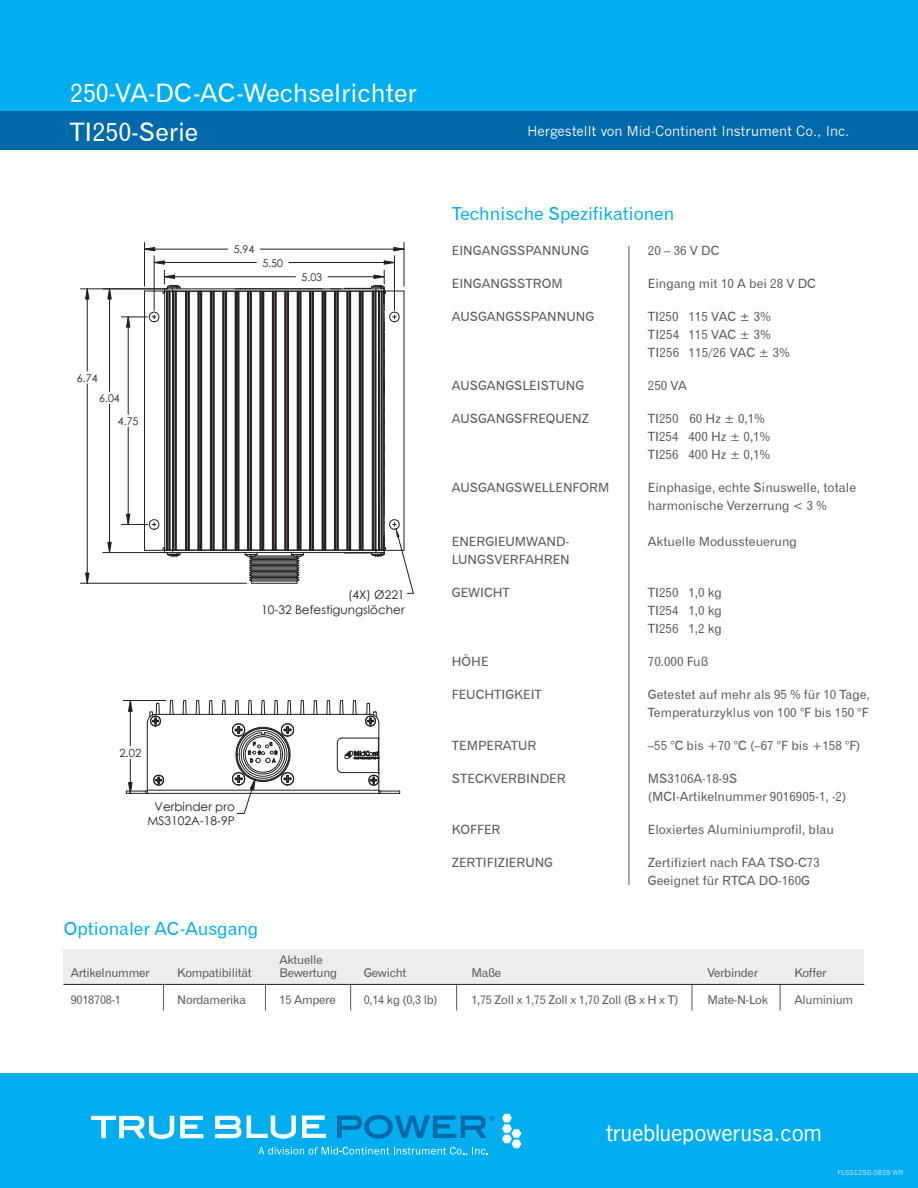
<style>
.page{position:relative;width:918px;height:1188px;background:#fff}
.page>*{position:absolute;margin:0;border:0;box-sizing:border-box;transform-origin:0 0}
.t1{font:25.5px/39px "Gothic 720 BT Roman B";color:#fff}
.t2{font:21.3px "News Gothic";color:#fff;scale:1.05 1}
.t3{font:18px "Gothic 720 BT Roman B";color:#00aeef}
.t4{font:13.5px "News Gothic";color:#fff}
.t5{font:12.75px/18px "Gothic 720 BT Roman B";color:#58595b}
.t6{font:12px "Gothic 720 BT Roman B";letter-spacing:-.02em;color:#58595b}
.t7{font:12px/14.4px "Century Gothic";color:#231f20;text-align:center}
.t8{font:11.25px "Century Gothic";color:#231f20}
.t9{font:10.65px "Century Gothic";color:#231f20}
.t10{font:7.5px "Franklin Gothic";color:#b9e6fa}
.t11{font:700 7.05px "Helvetica";color:#0069aa}
</style>
<div class="page">
<div style="left:0;top:0;width:918px;height:111px;background:#00aeef"></div>
<div style="left:0;top:111px;width:918px;height:38px;background:#0069aa"></div>
<div style="left:0;top:1073px;width:918px;height:115px;background:#00aeef"></div>
<hr style="left:629px;top:246px;width:1px;height:639px;background:#58595b">
<svg style="left:258px;top:1147px;width:230px;height:9px"></svg>
<svg style="left:91px;top:1116px;width:83px;height:23px"></svg>
<svg style="left:180px;top:1116px;width:23px;height:22px"></svg>
<svg style="left:337px;top:1115px;width:149px;height:23px"></svg>
<svg style="left:247px;top:1116px;width:49px;height:22px"></svg>
<svg style="left:302px;top:1116px;width:24px;height:22px"></svg>
<svg style="left:215px;top:1116px;width:26px;height:22px"></svg>
<svg style="left:502px;top:1114px;width:19px;height:34px"></svg>
<hr style="left:147px;top:790px;width:232px;height:1px;background:#231f20">
<hr style="left:147px;top:723px;width:1px;height:67px;background:#231f20">
<hr style="left:156px;top:714px;width:214px;height:1px;background:#231f20">
<hr style="left:147px;top:793px;width:232px;height:1px;background:#231f20">
<svg style="left:146px;top:703px;width:16px;height:24px"></svg>
<svg style="left:169px;top:700px;width:5px;height:15px"></svg>
<svg style="left:182px;top:700px;width:5px;height:15px"></svg>
<svg style="left:195px;top:700px;width:5px;height:15px"></svg>
<svg style="left:208px;top:700px;width:6px;height:15px"></svg>
<svg style="left:313px;top:700px;width:5px;height:15px"></svg>
<svg style="left:326px;top:700px;width:5px;height:15px"></svg>
<svg style="left:337px;top:700px;width:63px;height:94px"></svg>
<svg style="left:221px;top:700px;width:84px;height:114px"></svg>
<hr style="left:123px;top:700px;width:43px;height:1px;background:#231f20">
<hr style="left:130px;top:701px;width:1px;height:45px;background:#231f20">
<hr style="left:130px;top:759px;width:1px;height:34px;background:#231f20">
<svg style="left:128px;top:701px;width:5px;height:11px"></svg>
<svg style="left:126px;top:774px;width:39px;height:20px"></svg>
<hr style="left:154px;top:256px;width:1px;height:54px;background:#231f20">
<hr style="left:394px;top:256px;width:1px;height:54px;background:#231f20">
<hr style="left:144px;top:242px;width:1px;height:44px;background:#231f20">
<hr style="left:404px;top:242px;width:1px;height:44px;background:#231f20">
<hr style="left:145px;top:249px;width:83px;height:1px;background:#231f20">
<hr style="left:260px;top:249px;width:144px;height:1px;background:#231f20">
<svg style="left:145px;top:247px;width:10px;height:5px"></svg>
<svg style="left:393px;top:247px;width:12px;height:5px"></svg>
<hr style="left:103px;top:552px;width:65px;height:1px;background:#231f20">
<hr style="left:109px;top:289px;width:1px;height:102px;background:#231f20">
<hr style="left:109px;top:404px;width:1px;height:149px;background:#231f20">
<svg style="left:107px;top:289px;width:5px;height:11px"></svg>
<svg style="left:107px;top:542px;width:5px;height:11px"></svg>
<hr style="left:81px;top:583px;width:166px;height:1px;background:#231f20">
<hr style="left:81px;top:288px;width:87px;height:1px;background:#231f20">
<hr style="left:87px;top:384px;width:1px;height:199px;background:#231f20">
<hr style="left:87px;top:289px;width:1px;height:82px;background:#231f20">
<svg style="left:85px;top:572px;width:5px;height:12px"></svg>
<svg style="left:85px;top:288px;width:5px;height:12px"></svg>
<svg style="left:121px;top:260px;width:293px;height:334px"></svg>
<div style="left:64px;top:949px;width:800px;height:35px;background:#ededee"></div>
<svg style="left:163px;top:985px;width:1px;height:26px"></svg>
<svg style="left:265px;top:985px;width:1px;height:26px"></svg>
<svg style="left:350px;top:985px;width:1px;height:26px"></svg>
<svg style="left:456px;top:985px;width:1px;height:26px"></svg>
<svg style="left:692px;top:985px;width:1px;height:26px"></svg>
<svg style="left:780px;top:985px;width:1px;height:26px"></svg>
<hr style="left:64px;top:984px;width:800px;height:1px;background:#231f20">
<h1 class="t1" style="left:70px;top:73px;width:348px">250-VA-DC-AC-Wechselrichter<br>TI250-Serie</h1>
<p class="t9" style="left:77px;top:370px;width:22px">6.74</p>
<p class="t9" style="left:99px;top:391px;width:22px">6.04</p>
<p class="t9" style="left:118px;top:414px;width:22px">4.75</p>
<p class="t9" style="left:234px;top:242px;width:22px">5.94</p>
<p class="t9" style="left:262px;top:255px;width:22px">5.50</p>
<p class="t9" style="left:301px;top:270px;width:22px">5.03</p>
<p class="t7" style="left:261px;top:588px;width:145px;text-align:right">(4X) Ø221<br>10-32 Befestigungslöcher</p>
<p class="t8" style="left:119px;top:745px;width:23px">2.02</p>
<p class="t7" style="left:147px;top:799px;width:89px">Verbinder pro<br>MS3102A-18-9P</p>
<h3 class="t3" style="left:64px;top:917px;width:196px">Optionaler AC-Ausgang</h3>
<p class="t6" style="left:279px;top:952px;width:45px">Aktuelle</p>
<p class="t4" style="left:528px;top:124px;width:323px">Hergestellt von Mid-Continent Instrument Co., Inc.</p>
<h3 class="t3" style="left:452px;top:203px;width:224px">Technische Spezifikationen</h3>
<p class="t5" style="left:452px;top:241px;width:139px">EINGANGSSPANNUNG</p>
<p class="t5" style="left:648px;top:241px;width:73px">20 – 36 V DC</p>
<p class="t5" style="left:452px;top:274px;width:112px">EINGANGSSTROM</p>
<p class="t5" style="left:648px;top:274px;width:169px">Eingang mit 10 A bei 28 V DC</p>
<p class="t5" style="left:452px;top:307px;width:144px">AUSGANGSSPANNUNG</p>
<p class="t5" style="left:648px;top:307px;width:144px">TI250 115 VAC ± 3%<br>TI254 115 VAC ± 3%<br>TI256 115/26 VAC ± 3%</p>
<p class="t5" style="left:452px;top:376px;width:134px">AUSGANGSLEISTUNG</p>
<p class="t5" style="left:648px;top:376px;width:41px">250 VA</p>
<p class="t5" style="left:452px;top:409px;width:139px">AUSGANGSFREQUENZ</p>
<p class="t5" style="left:648px;top:409px;width:124px">TI250 60 Hz ± 0,1%<br>TI254 400 Hz ± 0,1%<br>TI256 400 Hz ± 0,1%</p>
<p class="t5" style="left:452px;top:478px;width:159px">AUSGANGSWELLENFORM</p>
<p class="t5" style="left:648px;top:478px;width:210px">Einphasige, echte Sinuswelle, totale harmonische Verzerrung &lt; 3 %</p>
<p class="t5" style="left:452px;top:532px;width:119px">ENERGIEUMWAND-</p>
<p class="t5" style="left:648px;top:532px;width:151px">Aktuelle Modussteuerung</p>
<p class="t5" style="left:452px;top:550px;width:120px">LUNGSVERFAHREN</p>
<p class="t5" style="left:452px;top:583px;width:59px">GEWICHT</p>
<p class="t5" style="left:648px;top:583px;width:76px;text-align:justify">TI250 1,0 kg TI254 1,0 kg TI256 1,2 kg</p>
<p class="t5" style="left:452px;top:652px;width:38px">HÖHE</p>
<p class="t5" style="left:648px;top:652px;width:62px">70.000 Fuß</p>
<p class="t5" style="left:452px;top:685px;width:92px">FEUCHTIGKEIT</p>
<p class="t5" style="left:648px;top:685px;width:223px">Getestet auf mehr als 95 % für 10 Tage,<br>Temperaturzyklus von 100 °F bis 150 °F</p>
<p class="t5" style="left:452px;top:736px;width:86px">TEMPERATUR</p>
<p class="t5" style="left:648px;top:736px;width:214px">–55 °C bis +70 °C (–67 °F bis +158 °F)</p>
<p class="t5" style="left:452px;top:769px;width:115px">STECKVERBINDER</p>
<p class="t5" style="left:648px;top:769px;width:200px">MS3106A-18-9S (MCI-Artikelnummer 9016905-1, -2)</p>
<p class="t5" style="left:452px;top:820px;width:50px">KOFFER</p>
<p class="t5" style="left:648px;top:820px;width:188px">Eloxiertes Aluminiumprofil, blau</p>
<p class="t5" style="left:452px;top:853px;width:103px">ZERTIFIZIERUNG</p>
<p class="t5" style="left:648px;top:853px;width:173px">Zertifiziert nach FAA TSO-C73<br>Geeignet für RTCA DO-160G</p>
<p class="t6" style="left:71px;top:966px;width:80px">Artikelnummer</p>
<p class="t6" style="left:177px;top:966px;width:76px">Kompatibilität</p>
<p class="t6" style="left:279px;top:966px;width:59px">Bewertung</p>
<p class="t6" style="left:364px;top:966px;width:44px">Gewicht</p>
<p class="t6" style="left:471px;top:966px;width:31px">Maße</p>
<p class="t6" style="left:707px;top:966px;width:52px">Verbinder</p>
<p class="t6" style="left:795px;top:966px;width:34px">Koffer</p>
<p class="t6" style="left:71px;top:993px;width:52px">9018708-1</p>
<p class="t6" style="left:177px;top:993px;width:70px">Nordamerika</p>
<p class="t6" style="left:279px;top:993px;width:58px">15 Ampere</p>
<p class="t6" style="left:364px;top:993px;width:75px">0,14 kg (0,3 lb)</p>
<p class="t6" style="left:471px;top:993px;width:209px">1,75 Zoll x 1,75 Zoll x 1,70 Zoll (B x H x T)</p>
<p class="t6" style="left:707px;top:993px;width:62px">Mate-N-Lok</p>
<p class="t6" style="left:795px;top:993px;width:60px">Aluminium</p>
<p class="t11" style="left:489px;top:1113px;width:7px">®</p>
<h2 class="t2" style="left:606px;top:1119px;width:207px">truebluepowerusa.com</h2>
<p class="t10" style="left:838px;top:1167px;width:67px">FLSS125G-0819 WR</p>
</div>
